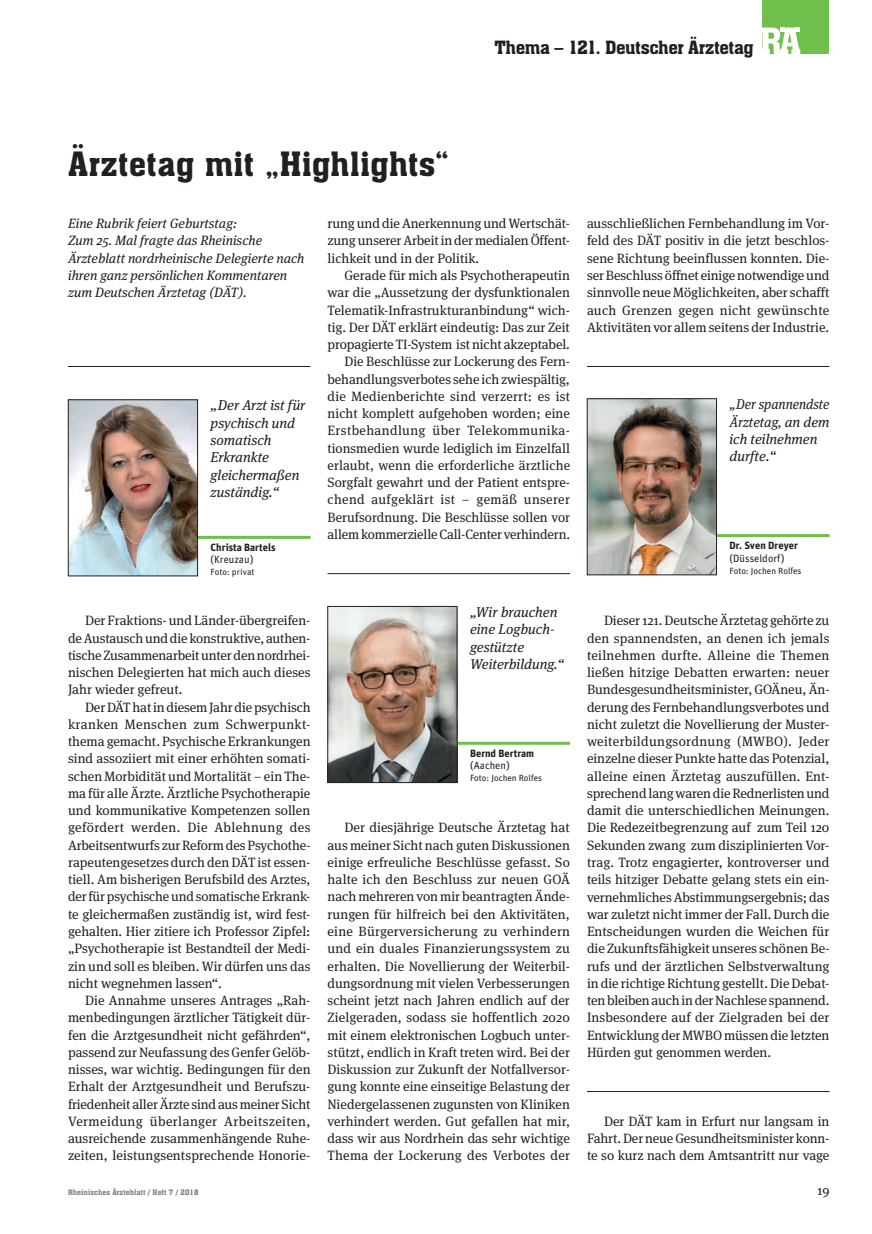
<style>
.page{position:relative;width:872px;height:1234px;background:#fff}
.page>*{position:absolute;margin:0;border:0;box-sizing:border-box;transform-origin:0 0}
.t1{font:33px "Aachen BT";color:#231f20}
.t2{font:18px "Aachen BT";letter-spacing:-.025em;color:#231f20}
.t3{font:italic 14.25px/17.2px "Meta Serif OT";color:#231f20}
.t4{font:italic 14.25px/17.2px "Meta Serif OT";color:#231f20;scale:.92 1}
.t5{font:13.5px/17.2px "Meta Serif OT";color:#231f20;text-align:justify}
.t6{font:italic 13.5px/17.2px "Meta Serif OT";color:#231f20}
.t7{font:700 10.5px "Unit";color:#231f20}
.t8{font:10.5px "Unit";color:#231f20}
.t9{font:9px "Unit";color:#231f20}
.t10{font:7.5px "Aachen BT";color:#808285}
</style>
<div class="page">
<div style="left:762px;top:0;width:67px;height:54px;background:#70bf4c"></div>
<svg style="left:762px;top:28px;width:38px;height:26px"></svg>
<hr style="left:68px;top:366px;width:242px;height:1px;background:#231f20">
<hr style="left:327px;top:573px;width:243px;height:1px;background:#231f20">
<hr style="left:587px;top:366px;width:242px;height:1px;background:#231f20">
<hr style="left:587px;top:1090px;width:242px;height:1px;background:#231f20">
<hr style="left:198px;top:535px;width:112px;height:3px;background:#70bf4c">
<img style="left:70px;top:401px;width:126px;height:173px">
<div style="left:68px;top:399px;width:130px;height:177px;border:1px solid #231f20"></div>
<hr style="left:457px;top:741px;width:113px;height:3px;background:#70bf4c">
<img style="left:329px;top:608px;width:126px;height:172px">
<div style="left:327px;top:606px;width:130px;height:176px;border:1px solid #231f20"></div>
<hr style="left:716px;top:534px;width:113px;height:3px;background:#70bf4c">
<img style="left:589px;top:400px;width:125px;height:173px">
<div style="left:587px;top:398px;width:129px;height:177px;border:1px solid #231f20"></div>
<h2 class="t2" style="left:494px;top:36px;width:261px">Thema – 121. Deutscher Ärztetag</h2>
<h1 class="t1" style="left:68px;top:143px;width:383px">Ärztetag mit „Highlights“</h1>
<p class="t6" style="left:68px;top:215px;width:238px">Eine Rubrik feiert Geburtstag:<br>Zum 25. Mal fragte das Rheinische Ärzteblatt nordrheinische Delegierte nach ihren ganz persönlichen Kommentaren zum Deutschen Ärztetag (DÄT).</p>
<p class="t5" style="left:327px;top:215px;width:244px">rung und die Anerkennung und Wertschät&shy;zung unserer Arbeit in der medialen Öffent&shy;lichkeit und in der Politik.</p>
<p class="t5" style="left:327px;top:266px;width:244px;text-align:right">Gerade für mich als Psychotherapeutin war die „Aussetzung der dysfunktionalen Telematik-Infrastrukturanbindung“ wich&shy;tig. Der DÄT erklärt eindeutig: Das zur Zeit propagierte TI-System ist nicht akzeptabel.<br>Die Beschlüsse zur Lockerung des Fern&shy;behandlungsverbotes sehe ich zwiespältig, die Medienberichte sind verzerrt: es ist nicht komplett aufgehoben worden; eine Erstbehandlung über Telekommunika&shy;tionsmedien wurde lediglich im Einzelfall erlaubt, wenn die erforderliche ärztliche Sorgfalt gewahrt und der Patient entspre&shy;chend aufgeklärt ist – gemäß unserer Berufsordnung. Die Beschlüsse sollen vor allem kommerzielle Call-Center verhindern.</p>
<p class="t3" style="left:210px;top:397px;width:96px">„Der Arzt ist für psychisch und somatisch<br>Erkrankte gleichermaßen zuständig.“</p>
<p class="t7" style="left:210px;top:540px;width:67px">Christa Bartels</p>
<p class="t8" style="left:210px;top:552px;width:44px">(Kreuzau)</p>
<p class="t9" style="left:210px;top:566px;width:45px">Foto: privat</p>
<p class="t5" style="left:68px;top:611px;width:244px;text-indent:17px">Der Fraktions- und Länder-übergreifen&shy;de Austausch und die konstruktive, authen&shy;tische Zusammenarbeit unter den nordrhei&shy;nischen Delegierten hat mich auch dieses Jahr wieder gefreut.</p>
<p class="t5" style="left:68px;top:698px;width:244px;text-indent:17px">Der DÄT hat in diesem Jahr die psychisch kranken Menschen zum Schwerpunkt&shy;thema gemacht. Psychische Erkrankungen sind assoziiert mit einer erhöhten somati&shy;schen Morbidität und Mortalität – ein The&shy;ma für alle Ärzte. Ärztliche Psychotherapie und kommunikative Kompetenzen sollen gefördert werden. Die Ablehnung des Arbeitsentwurfs zur Reform des Psychothe&shy;rapeutengesetzes durch den DÄT ist essen&shy;tiell. Am bisherigen Berufsbild des Arztes, der für psychische und somatische Erkrank&shy;te gleichermaßen zuständig ist, wird fest&shy;gehalten. Hier zitiere ich Professor Zipfel: „Psychotherapie ist Bestandteil der Medi&shy;zin und soll es bleiben. Wir dürfen uns das nicht wegnehmen lassen“.</p>
<p class="t5" style="left:68px;top:991px;width:244px;text-indent:17px">Die Annahme unseres Antrages „Rah&shy;menbedingungen ärztlicher Tätigkeit dür&shy;fen die Arztgesundheit nicht gefährden“, passend zur Neufassung des Genfer Gelöb&shy;nisses, war wichtig. Bedingungen für den Erhalt der Arztgesundheit und Berufszu&shy;friedenheit aller Ärzte sind aus meiner Sicht Vermeidung überlanger Arbeitszeiten, ausreichende zusammenhängende Ruhe&shy;zeiten, leistungsentsprechende Honorie-</p>
<p class="t3" style="left:470px;top:603px;width:96px">„Wir brauchen eine Logbuch&shy;gestützte<br>Weiterbildung.“</p>
<p class="t7" style="left:470px;top:746px;width:66px">Bernd Bertram</p>
<p class="t8" style="left:470px;top:759px;width:41px">(Aachen)</p>
<p class="t9" style="left:470px;top:772px;width:74px">Foto: Jochen Rolfes</p>
<p class="t5" style="left:327px;top:818px;width:244px;text-indent:17px">Der diesjährige Deutsche Ärztetag hat aus meiner Sicht nach guten Diskussionen einige erfreuliche Beschlüsse gefasst. So halte ich den Beschluss zur neuen GOÄ nach mehreren von mir beantragten Ände&shy;rungen für hilfreich bei den Aktivitäten, eine Bürgerversicherung zu verhindern und ein duales Finanzierungssystem zu erhalten. Die Novellierung der Weiterbil&shy;dungsordnung mit vielen Verbesserungen scheint jetzt nach Jahren endlich auf der Zielgeraden, sodass sie hoffentlich 2020 mit einem elektronischen Logbuch unter&shy;stützt, endlich in Kraft treten wird. Bei der Diskussion zur Zukunft der Notfallversor&shy;gung konnte eine einseitige Belastung der Niedergelassenen zugunsten von Kliniken verhindert werden. Gut gefallen hat mir, dass wir aus Nordrhein das sehr wichtige Thema der Lockerung des Verbotes der</p>
<p class="t5" style="left:587px;top:215px;width:244px">ausschließlichen Fernbehandlung im Vor&shy;feld des DÄT positiv in die jetzt beschlos&shy;sene Richtung beeinflussen konnten. Die&shy;ser Beschluss öffnet einige notwendige und sinnvolle neue Möglichkeiten, aber schafft auch Grenzen gegen nicht gewünschte Aktivitäten vor allem seitens der Industrie.</p>
<p class="t4" style="left:729px;top:395px;width:110px">„Der spannendste<br>Ärztetag, an dem ich teilnehmen durfte.“</p>
<p class="t7" style="left:729px;top:538px;width:70px">Dr. Sven Dreyer</p>
<p class="t8" style="left:729px;top:551px;width:57px">(Düsseldorf)</p>
<p class="t9" style="left:729px;top:565px;width:74px">Foto: Jochen Rolfes</p>
<p class="t5" style="left:587px;top:611px;width:244px;text-indent:17px">Dieser 121. Deutsche Ärztetag gehörte zu den spannendsten, an denen ich jemals teilnehmen durfte. Alleine die Themen ließen hitzige Debatten erwarten: neuer Bundesgesundheitsminister, GOÄneu, Än&shy;derung des Fernbehandlungsverbotes und nicht zuletzt die Novellierung der Muster&shy;weiterbildungsordnung (MWBO). Jeder einzelne dieser Punkte hatte das Potenzial, alleine einen Ärztetag auszufüllen. Ent&shy;sprechend lang waren die Rednerlisten und damit die unterschiedlichen Meinungen.<br>Die Redezeitbegrenzung auf zum Teil 120<br>Sekunden zwang zum disziplinierten Vor&shy;trag. Trotz engagierter, kontroverser und teils hitziger Debatte gelang stets ein ein&shy;vernehmliches Abstimmungsergebnis; das war zuletzt nicht immer der Fall. Durch die Entscheidungen wurden die Weichen für die Zukunftsfähigkeit unseres schönen Be&shy;rufs und der ärztlichen Selbstverwaltung in die richtige Richtung gestellt. Die Debat&shy;ten bleiben auch in der Nachlese spannend.<br>Insbesondere auf der Zielgraden bei der Entwicklung der MWBO müssen die letzten Hürden gut genommen werden.</p>
<p class="t5" style="left:587px;top:1112px;width:244px;text-indent:17px">Der DÄT kam in Erfurt nur langsam in Fahrt. Der neue Gesundheitsminister konn&shy;te so kurz nach dem Amtsantritt nur vage</p>
<p class="t10" style="left:68px;top:1187px;width:132px">Rheinisches Ärzteblatt / Heft 7 / 2018</p>
<p class="t5" style="left:817px;top:1181px;width:14px">19</p>
</div>
